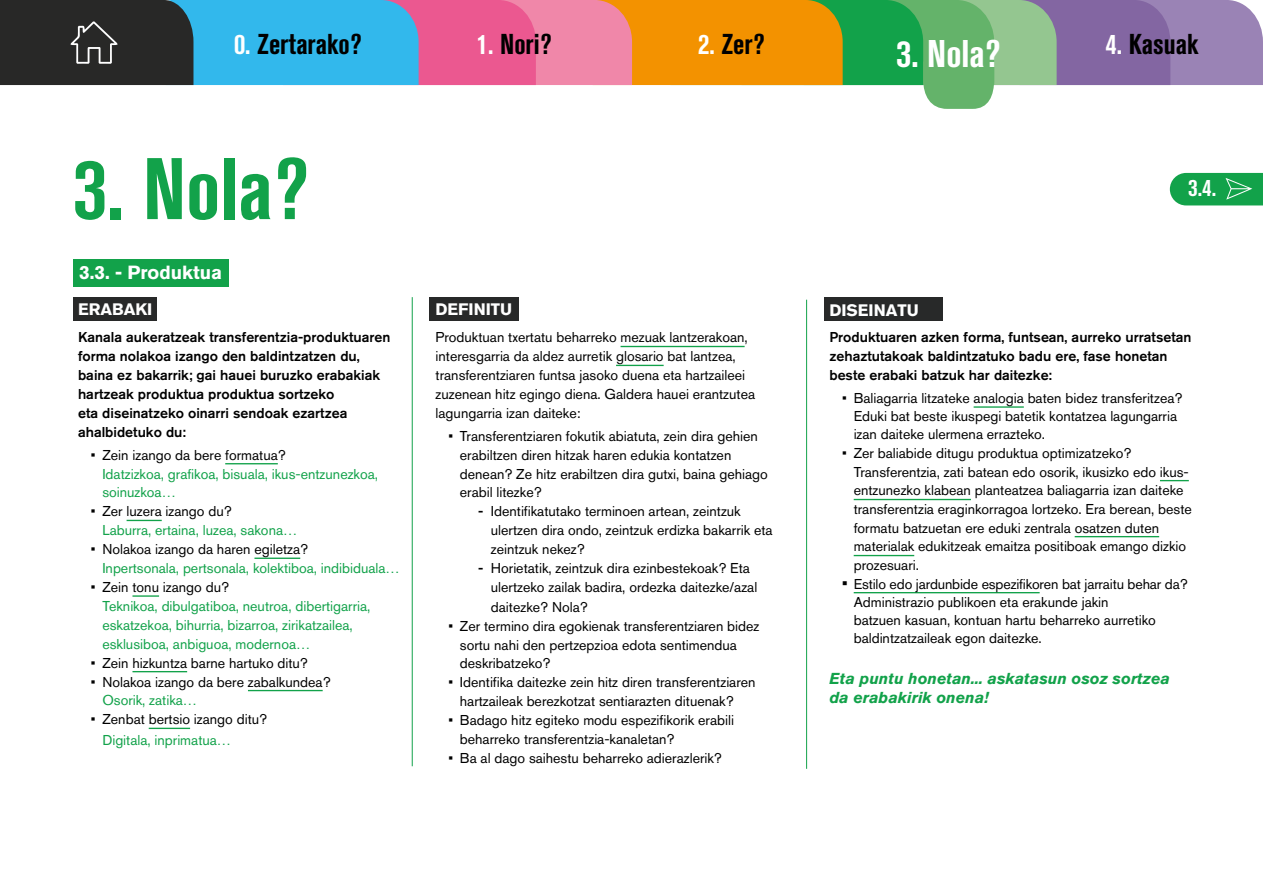
<style>
.page{position:relative;width:1263px;height:893px;background:#fff}
.page>*{position:absolute;margin:0;border:0;box-sizing:border-box;transform-origin:0 0}
.t1{font:700 condensed 86.4px "Akzidenz Grotesk BQ";color:#12a24a}
.t2{font:700 condensed 38.25px "Akzidenz Grotesk BQ";color:#fff}
.t3{font:700 condensed 28.5px "Akzidenz Grotesk BQ";color:#000}
.t4{font:700 condensed 24px "Akzidenz Grotesk BQ";color:#fff}
.t5{font:700 18.9px "Akzidenz Grotesk BQ";color:#fff}
.t6{font:700 16.5px "Akzidenz Grotesk BQ";color:#fff}
.t7{font:italic 700 15.75px/18.9px "Akzidenz Grotesk BQ";color:#12a24a}
.t8{font:14.1px/18.9px "Akzidenz Grotesk BQ";color:#000}
.t9{font:500 14.1px/18.9px "Akzidenz Grotesk BQ";color:#000}
.t10{font:14.1px/18.9px "Akzidenz Grotesk BQ";color:#12a24a}
.s1{color:#fff}
.s2{font-weight:500}
.s3{font-weight:500;font-size:16.5px}
</style>
<div class="page">
<div style="left:73px;top:297px;width:84px;height:24px;background:#282929"></div>
<div style="left:429px;top:297px;width:90px;height:24px;background:#282929"></div>
<div style="left:824px;top:297px;width:119px;height:24px;background:#282929"></div>
<div style="left:73px;top:259px;width:155px;height:28px;background:#12a24a"></div>
<hr style="left:225px;top:463px;width:53px;height:1px;background:#12a24a">
<hr style="left:127px;top:520px;width:35px;height:1px;background:#12a24a">
<hr style="left:254px;top:558px;width:46px;height:1px;background:#12a24a">
<hr style="left:132px;top:595px;width:27px;height:2px;background:#12a24a">
<hr style="left:132px;top:671px;width:55px;height:1px;background:#12a24a">
<hr style="left:248px;top:690px;width:75px;height:1px;background:#12a24a">
<hr style="left:149px;top:728px;width:41px;height:1px;background:#12a24a">
<hr style="left:620px;top:346px;width:125px;height:1px;background:#12a24a">
<hr style="left:616px;top:365px;width:48px;height:1px;background:#12a24a">
<hr style="left:974px;top:406px;width:50px;height:2px;background:#12a24a">
<svg style="left:1160px;top:480px;width:29px;height:1px"></svg>
<hr style="left:854px;top:499px;width:117px;height:1px;background:#12a24a">
<hr style="left:1075px;top:536px;width:84px;height:1px;background:#12a24a">
<hr style="left:854px;top:555px;width:60px;height:1px;background:#12a24a">
<hr style="left:854px;top:592px;width:186px;height:1px;background:#12a24a">
<hr style="left:412px;top:297px;width:1px;height:469px;background:#12a24a">
<hr style="left:806px;top:300px;width:1px;height:469px;background:#12a24a">
<svg style="left:0;top:0;width:1263px;height:109px"></svg>
<svg style="left:1170px;top:173px;width:93px;height:32px;background:#21a855"></svg>
<h3 class="t3" style="left:234px;top:28px;width:129px"><span class="s1">0.</span> Zertarako?</h3>
<h3 class="t3" style="left:477px;top:28px;width:76px"><span class="s1">1.</span> Nori?</h3>
<h3 class="t3" style="left:698px;top:28px;width:68px"><span class="s1">2.</span> Zer?</h3>
<h3 class="t3" style="left:1106px;top:28px;width:94px"><span class="s1">4.</span> Kasuak</h3>
<h2 class="t2" style="left:896px;top:32px;width:106px">3. Nola?</h2>
<h1 class="t1" style="left:73px;top:140px;width:237px">3. Nola?</h1>
<h3 class="t5" style="left:79px;top:262px;width:145px">3.3. - Produktua</h3>
<p class="t6" style="left:78px;top:300px;width:76px">ERABAKI</p>
<p class="t9" style="left:78px;top:328px;width:314px">Kanala aukeratzeak transferentzia-produktuaren forma nolakoa izango den baldintzatzen du, baina ez bakarrik; gai hauei buruzko erabakiak hartzeak produktua produktua sortzeko<br>eta diseinatzeko oinarri sendoak ezartzea ahalbidetuko du:</p>
<p class="t8" style="left:91px;top:445px;width:196px">• Zein izango da bere formatua?</p>
<p class="t10" style="left:102px;top:464px;width:277px">Idatzizkoa, grafikoa, bisuala, ikus-entzunezkoa, soinuzkoa…</p>
<p class="t8" style="left:91px;top:502px;width:142px">• Zer luzera izango du?</p>
<p class="t10" style="left:102px;top:521px;width:196px">Laburra, ertaina, luzea, sakona…</p>
<p class="t8" style="left:91px;top:540px;width:219px">• Nolakoa izango da haren egiletza?</p>
<p class="t10" style="left:102px;top:559px;width:299px">Inpertsonala, pertsonala, kolektiboa, indibiduala…</p>
<p class="t8" style="left:91px;top:577px;width:140px">• Zein tonu izango du?</p>
<p class="t10" style="left:102px;top:596px;width:270px">Teknikoa, dibulgatiboa, neutroa, dibertigarria, eskatzekoa, bihurria, bizarroa, zirikatzailea, esklusiboa, anbiguoa, modernoa…</p>
<p class="t8" style="left:91px;top:653px;width:219px">• Zein hizkuntza barne hartuko ditu?</p>
<p class="t8" style="left:91px;top:672px;width:241px">• Nolakoa izango da bere zabalkundea?</p>
<p class="t10" style="left:102px;top:691px;width:96px">Osorik, zatika…</p>
<p class="t8" style="left:91px;top:710px;width:178px">• Zenbat bertsio izango ditu?</p>
<p class="t10" style="left:102px;top:730px;width:130px">Digitala, inprimatua…</p>
<p class="t6" style="left:436px;top:300px;width:78px">DEFINITU</p>
<p class="t8" style="left:436px;top:328px;width:321px">Produktuan txertatu beharreko mezuak lantzerakoan, interesgarria da aldez aurretik glosario bat lantzea, transferentziaren funtsa jasoko duena eta hartzaileei zuzenean hitz egingo diena. Galdera hauei erantzutea lagungarria izan daiteke:</p>
<p class="t8" style="left:460px;top:426px;width:310px;text-indent:-11px">• Transferentziaren fokutik abiatuta, zein dira gehien erabiltzen diren hitzak haren edukia kontatzen denean? Ze hitz erabiltzen dira gutxi, baina gehiago erabil litezke?</p>
<p class="t8" style="left:491px;top:502px;width:283px;text-indent:-13px"><span class="s2">-</span> Identifikatutako terminoen artean, zeintzuk ulertzen dira ondo, zeintzuk erdizka bakarrik eta zeintzuk nekez?</p>
<p class="t8" style="left:491px;top:558px;width:268px;line-height:19.4px;text-indent:-13px"><span class="s2">-</span> Horietatik, zeintzuk dira ezinbestekoak? Eta ulertzeko zailak badira, ordezka daitezke/azal daitezke? Nola?</p>
<p class="t8" style="left:460px;top:616px;width:301px;text-indent:-11px">• Zer termino dira egokienak transferentziaren bidez sortu nahi den pertzepzioa edota sentimendua deskribatzeko?</p>
<p class="t8" style="left:460px;top:673px;width:297px;text-indent:-11px">• Identifika daitezke zein hitz diren transferentziaren hartzaileak berezkotzat sentiarazten dituenak?</p>
<p class="t8" style="left:460px;top:711px;width:276px;text-indent:-11px">• Badago hitz egiteko modu espezifikorik erabili beharreko transferentzia-kanaletan?</p>
<p class="t8" style="left:448px;top:748px;width:275px">• Ba al dago saihestu beharreko adierazlerik?</p>
<h3 class="t4" style="left:1188px;top:174px;width:29px">3.4.</h3>
<p class="t6" style="left:829px;top:301px;width:91px">DISEINATU</p>
<p class="t9" style="left:829px;top:328px;width:364px">Produktuaren azken forma, funtsean, aurreko urratsetan zehaztutakoak baldintzatuko badu ere, fase honetan beste erabaki batzuk har daitezke:</p>
<p class="t8" style="left:854px;top:389px;width:330px;line-height:18.3px;text-indent:-11px">• Baliagarria litzateke analogia baten bidez transferitzea?<br>Eduki bat beste ikuspegi batetik kontatzea lagungarria izan daiteke ulermena errazteko.</p>
<p class="t8" style="left:854px;top:443px;width:340px;text-indent:-11px">• Zer baliabide ditugu produktua optimizatzeko?<br>Transferentzia, zati batean edo osorik, ikusizko edo ikus&shy;entzunezko klabean planteatzea baliagarria izan daiteke transferentzia eraginkorragoa lortzeko. Era berean, beste formatu batzuetan ere eduki zentrala osatzen duten materialak edukitzeak emaitza positiboak emango dizkio prozesuari.</p>
<p class="t8" style="left:854px;top:574px;width:335px;line-height:18.3px;text-indent:-11px"><span class="s3">•</span> Estilo edo jardunbide espezifikoren bat jarraitu behar da?<br>Administrazio publikoen eta erakunde jakin<br>batzuen kasuan, kontuan hartu beharreko aurretiko baldintzatzaileak egon daitezke.</p>
<p class="t7" style="left:829px;top:669px;width:342px">Eta puntu honetan... askatasun osoz sortzea da erabakirik onena!</p>
</div>
